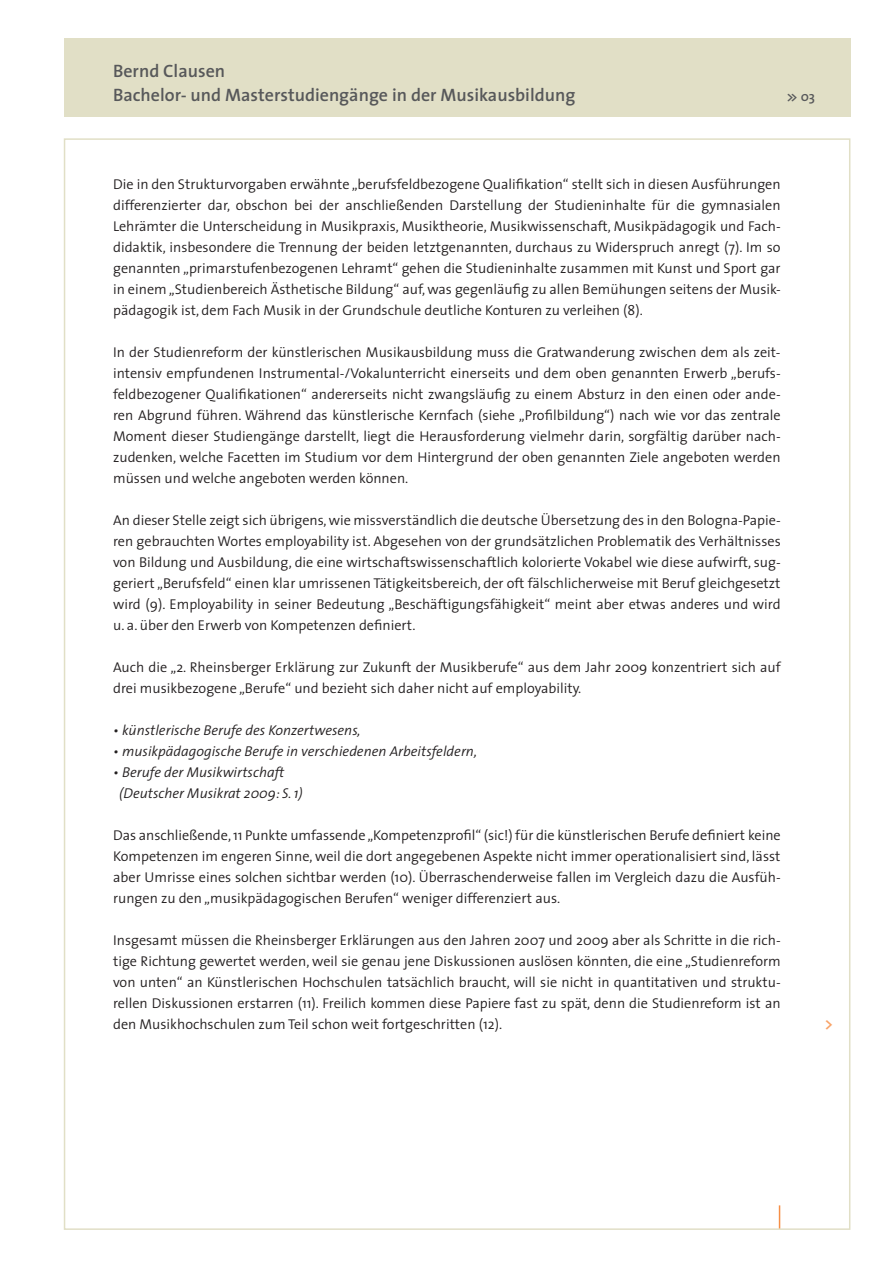
<style>
.page{position:relative;width:893px;height:1263px;background:#fff}
.page>*{position:absolute;margin:0;border:0;box-sizing:border-box;transform-origin:0 0}
.t1{font:600 18px/24px "The Sans";color:#57585a}
.t2{font:600 16.5px "The Sans";color:#f9a367}
.t3{font:300 14.25px/21px "The Sans";color:#231f20;text-align:justify}
.t4{font:italic 300 14.25px/21px "The Sans";color:#231f20}
.t5{font:600 13.5px "The Sans";color:#57585a}
</style>
<div class="page">
<svg style="left:779px;top:1205px;width:1px;height:22px"></svg>
<div style="left:64px;top:38px;width:786px;height:79px;background:#e1dfc6"></div>
<p class="t1" style="left:113px;top:59px;width:464px">Bernd Clausen<br>Bachelor- und Masterstudiengänge in der Musikausbildung</p>
<p class="t5" style="left:787px;top:88px;width:30px">&gt;&gt; 03</p>
<p class="t3" style="left:113px;top:174px;width:669px">Die in den Strukturvorgaben erwähnte „berufsfeldbezogene Qualifikation“ stellt sich in diesen Ausführungen differenzierter dar, obschon bei der anschließenden Darstellung der Studieninhalte für die gymnasialen Lehrämter die Unterscheidung in Musikpraxis, Musiktheorie, Musikwissenschaft, Musikpädagogik und Fach&shy;didaktik, insbesondere die Trennung der beiden letztgenannten, durchaus zu Widerspruch anregt (7). Im so genannten „primarstufenbezogenen Lehramt“ gehen die Studieninhalte zusammen mit Kunst und Sport gar in einem „Studienbereich Ästhetische Bildung“ auf, was gegenläufig zu allen Bemühungen seitens der Musik&shy;pädagogik ist, dem Fach Musik in der Grundschule deutliche Konturen zu verleihen (8).</p>
<p class="t3" style="left:113px;top:342px;width:669px">In der Studienreform der künstlerischen Musikausbildung muss die Gratwanderung zwischen dem als zeit&shy;intensiv empfundenen Instrumental-/Vokalunterricht einerseits und dem oben genannten Erwerb „berufs&shy;feldbezogener Qualifikationen“ andererseits nicht zwangsläufig zu einem Absturz in den einen oder ande&shy;ren Abgrund führen. Während das künstlerische Kernfach (siehe „Profilbildung“) nach wie vor das zentrale Moment dieser Studiengänge darstellt, liegt die Herausforderung vielmehr darin, sorgfältig darüber nach&shy;zudenken, welche Facetten im Studium vor dem Hintergrund der oben genannten Ziele angeboten werden müssen und welche angeboten werden können.</p>
<p class="t3" style="left:113px;top:510px;width:669px">An dieser Stelle zeigt sich übrigens, wie missverständlich die deutsche Übersetzung des in den Bologna-Papie&shy;ren gebrauchten Wortes employability ist. Abgesehen von der grundsätzlichen Problematik des Verhältnisses von Bildung und Ausbildung, die eine wirtschaftswissenschaftlich kolorierte Vokabel wie diese aufwirft, sug&shy;geriert „Berufsfeld“ einen klar umrissenen Tätigkeitsbereich, der oft fälschlicherweise mit Beruf gleichgesetzt wird (9). Employability in seiner Bedeutung „Beschäftigungsfähigkeit“ meint aber etwas anderes und wird u. a. über den Erwerb von Kompetenzen definiert.</p>
<p class="t3" style="left:113px;top:657px;width:669px">Auch die „2. Rheinsberger Erklärung zur Zukunft der Musikberufe“ aus dem Jahr 2009 konzentriert sich auf drei musikbezogene „Berufe“ und bezieht sich daher nicht auf employability.</p>
<p class="t4" style="left:113px;top:720px;width:249px">• künstlerische Berufe des Konzertwesens,</p>
<p class="t4" style="left:113px;top:741px;width:365px">• musikpädagogische Berufe in verschiedenen Arbeitsfeldern,</p>
<p class="t4" style="left:119px;top:762px;width:185px;text-indent:-6px">• Berufe der Musikwirtschaft (Deutscher Musikrat 2009: S. 1)</p>
<p class="t3" style="left:113px;top:825px;width:669px">Das anschließende, 11 Punkte umfassende „Kompetenzprofil“ (sic!) für die künstlerischen Berufe definiert keine Kompetenzen im engeren Sinne, weil die dort angegebenen Aspekte nicht immer operationalisiert sind, lässt aber Umrisse eines solchen sichtbar werden (10). Überraschenderweise fallen im Vergleich dazu die Ausfüh&shy;rungen zu den „musikpädagogischen Berufen“ weniger differenziert aus.</p>
<p class="t3" style="left:113px;top:930px;width:669px">Insgesamt müssen die Rheinsberger Erklärungen aus den Jahren 2007 und 2009 aber als Schritte in die rich&shy;tige Richtung gewertet werden, weil sie genau jene Diskussionen auslösen könnten, die eine „Studienreform von unten“ an Künstlerischen Hochschulen tatsächlich braucht, will sie nicht in quantitativen und struktu&shy;rellen Diskussionen erstarren (11). Freilich kommen diese Papiere fast zu spät, denn die Studienreform ist an den Musikhochschulen zum Teil schon weit fortgeschritten (12).</p>
<p class="t2" style="left:825px;top:1012px;width:10px">&gt;</p>
</div>
